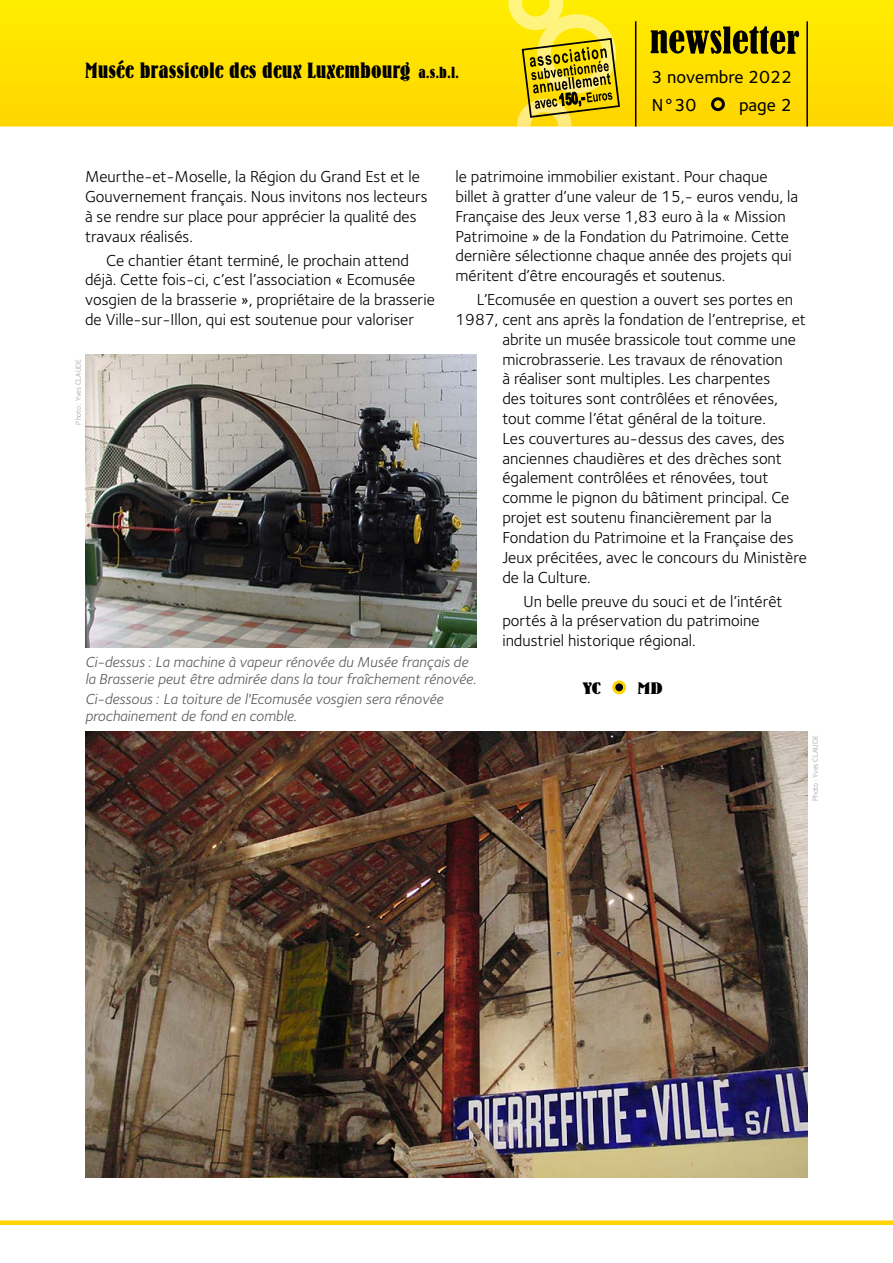
<style>
.page{position:relative;width:893px;height:1263px;background:#fff}
.page>*{position:absolute;margin:0;border:0;box-sizing:border-box;transform-origin:0 0}
.t1{font:21.75px "Bernhard Bold Condensed BT";color:#000;scale:1.1 1}
.t2{font:18px/28.5px "Foundry Sterling Medium CE";color:#000}
.t3{font:16.5px/19.8px "Foundry Sterling Book CE";color:#000}
.t4{font:16.5px "Bernhard Bold Condensed BT";color:#000;scale:1.5 1}
.t5{font:15px/16.5px "Foundry Sterling Book Italic CE";color:#58585a}
.t6{font:7.5px "Foundry Sterling Book CE";color:#9c9e9f}
.s1{font-size:15.75px;color:#ffd400}
</style>
<div class="page">
<svg style="left:0;top:0;width:893px;height:126px;background:#fee100"></svg>
<svg style="left:651px;top:26px;width:148px;height:28px;background:#7d7000"></svg>
<div style="left:712px;top:99px;width:11px;height:11px;background:#ffd400;border-radius:50%"></div>
<div style="left:711px;top:97px;width:14px;height:14px;border:3px solid #000;border-radius:50%"></div>
<div style="left:0;top:1220px;width:893px;height:5px;background:#ffd400"></div>
<hr style="left:806px;top:21px;width:2px;height:105px;background:#000">
<svg style="left:508px;top:0;width:129px;height:126px;background:#ddc71e"></svg>
<div style="left:614px;top:682px;width:11px;height:11px;background:#000;border-radius:50%"></div>
<div style="left:612px;top:680px;width:14px;height:14px;border:3px solid #ffd400;border-radius:50%"></div>
<img style="left:85px;top:354px;width:392px;height:294px">
<img style="left:85px;top:731px;width:723px;height:447px">
<h1 class="t1" style="left:85px;top:58px;width:342px">Musée brassicole des deux Luxembourg <span class="s1">a.s.b.l.</span></h1>
<p class="t2" style="left:651px;top:63px;width:142px">3 novembre 2022<br>N°30</p>
<p class="t2" style="left:739px;top:91px;width:54px">page 2</p>
<p class="t3" style="left:85px;top:167px;width:344px">Meurthe-et-Moselle, la Région du Grand Est et le Gouvernement français. Nous invitons nos lecteurs à se rendre sur place pour apprécier la qualité des travaux réalisés.</p>
<p class="t3" style="left:85px;top:250px;width:351px;text-indent:21px">Ce chantier étant terminé, le prochain attend déjà. Cette fois-ci, c’est l’association « Ecomusée vosgien de la brasserie », propriétaire de la brasserie de Ville-sur-Illon, qui est soutenue pour valoriser</p>
<p class="t3" style="left:455px;top:167px;width:344px">le patrimoine immobilier existant. Pour chaque billet à gratter d’une valeur de 15,- euros vendu, la Française des Jeux verse 1,83 euro à la « Mission Patrimoine » de la Fondation du Patrimoine. Cette dernière sélectionne chaque année des projets qui méritent d’être encouragés et soutenus.</p>
<p class="t3" style="left:477px;top:290px;width:318px">L’Ecomusée en question a ouvert ses portes en</p>
<p class="t3" style="left:455px;top:310px;width:352px">1987, cent ans après la fondation de l’entreprise, et</p>
<p class="t3" style="left:502px;top:330px;width:295px">abrite un musée brassicole tout comme une</p>
<p class="t3" style="left:502px;top:349px;width:282px">microbrasserie. Les travaux de rénovation</p>
<p class="t3" style="left:502px;top:369px;width:269px">à réaliser sont multiples. Les charpentes</p>
<p class="t3" style="left:502px;top:389px;width:277px">des toitures sont contrôlées et rénovées,</p>
<p class="t3" style="left:502px;top:409px;width:265px">tout comme l’état général de la toiture.</p>
<p class="t3" style="left:502px;top:429px;width:284px">Les couvertures au-dessus des caves, des</p>
<p class="t3" style="left:502px;top:448px;width:281px">anciennes chaudières et des drèches sont</p>
<p class="t3" style="left:502px;top:468px;width:268px">également contrôlées et rénovées, tout</p>
<p class="t3" style="left:502px;top:488px;width:288px">comme le pignon du bâtiment principal. Ce</p>
<p class="t3" style="left:502px;top:508px;width:271px">projet est soutenu financièrement par la</p>
<p class="t3" style="left:502px;top:528px;width:293px">Fondation du Patrimoine et la Française des</p>
<p class="t3" style="left:502px;top:547px;width:306px">Jeux précitées, avec le concours du Ministère</p>
<p class="t3" style="left:502px;top:567px;width:90px">de la Culture.</p>
<p class="t3" style="left:502px;top:591px;width:282px;text-indent:21px">Un belle preuve du souci et de l’intérêt portés à la préservation du patrimoine industriel historique régional.</p>
<p class="t4" style="left:583px;top:678px;width:13px">YC</p>
<p class="t4" style="left:637px;top:678px;width:19px">MD</p>
<p class="t6" style="left:74px;top:424px;width:67px;rotate:-90deg">Photo : Yves CLAUDE</p>
<p class="t5" style="left:85px;top:654px;width:393px">Ci-dessus : La machine à vapeur rénovée du Musée français de la Brasserie peut être admirée dans la tour fraîchement rénovée.</p>
<p class="t5" style="left:85px;top:691px;width:360px">Ci-dessous : La toiture de l'Ecomusée vosgien sera rénovée prochainement de fond en comble.</p>
<p class="t6" style="left:811px;top:801px;width:67px;rotate:-90deg">Photo : Yves CLAUDE</p>
</div>
